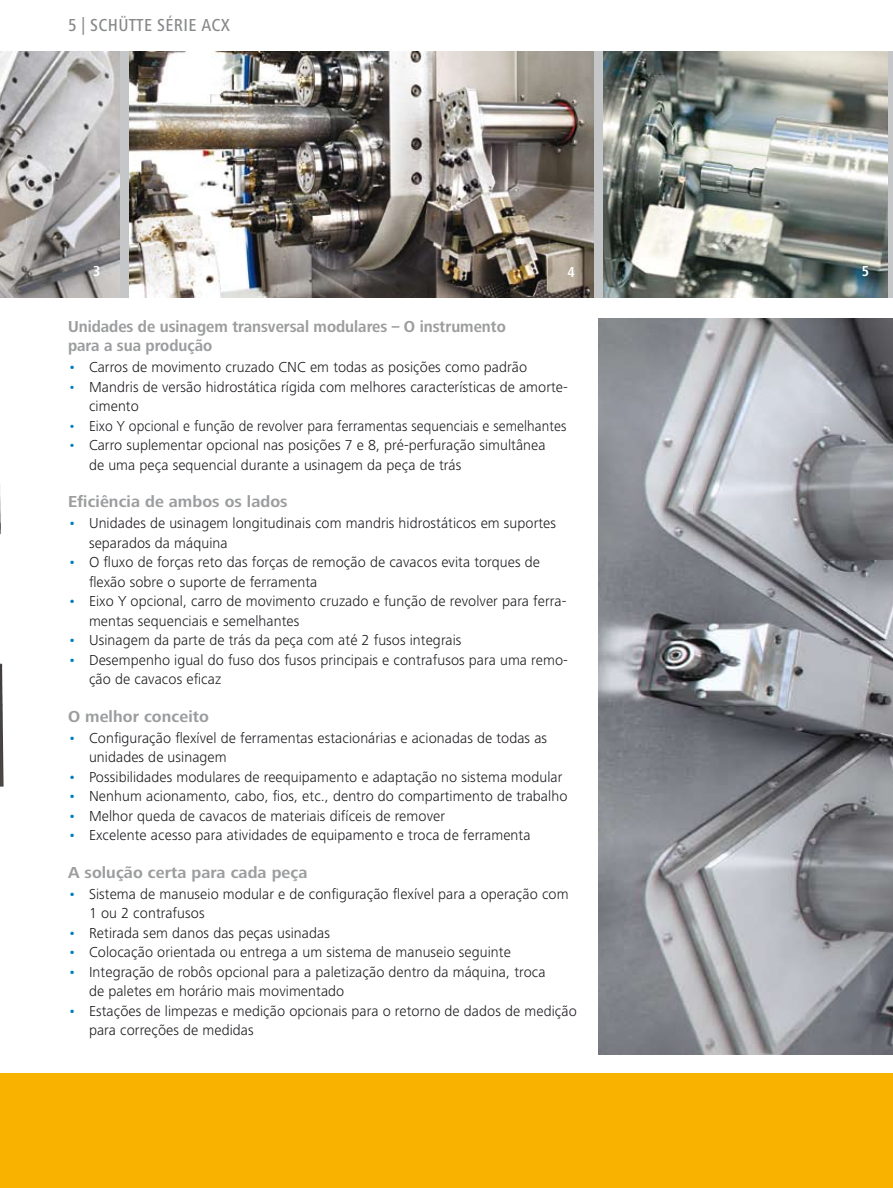
<style>
.page{position:relative;width:893px;height:1188px;background:#fff}
.page>*{position:absolute;margin:0;border:0;box-sizing:border-box;transform-origin:0 0}
.t1{font:500 condensed 18px "Frutiger Next LT";letter-spacing:.02em;color:#87888a}
.t2{font:700 16.5px/19.5px "Frutiger Next LT";color:#9c9d9f;scale:.93 1}
.t3{font:700 16.5px "Frutiger Next LT";color:#9c9d9f}
.t4{font:300 15px/19.5px "Frutiger Next LT";letter-spacing:.005em;color:#1a171b}
.t5{font:300 15px "Frutiger Next LT";letter-spacing:.005em;color:#1a171b;scale:.96 1}
.t6{font:700 condensed 15px "Frutiger Next LT";color:#fff}
.s1{font-weight:400;color:#007cbf}
.s2{color:#007cbf}
</style>
<div class="page">
<div style="left:0;top:1074px;width:893px;height:114px;background:#f9b200"></div>
<img style="left:598px;top:319px;width:295px;height:735px">
<img style="left:0;top:51px;width:594px;height:247px">
<img style="left:602px;top:51px;width:287px;height:247px">
<img style="left:0;top:485px;width:4px;height:302px">
<div style="left:120px;top:51px;width:9px;height:247px;background:#c5c6c8"></div>
<div style="left:594px;top:51px;width:8px;height:247px;background:#c5c6c8"></div>
<hr style="left:889px;top:51px;width:4px;height:247px;background:#c5c6c8">
<p class="t1" style="left:68px;top:15px;width:164px">5 | SCHÜTTE SÉRIE ACX</p>
<p class="t6" style="left:93px;top:263px;width:9px">3</p>
<p class="t6" style="left:567px;top:263px;width:9px">4</p>
<p class="t6" style="left:862px;top:263px;width:9px">5</p>
<p class="t2" style="left:68px;top:316px;width:472px">Unidades de usinagem transversal modulares – O instrumento para a sua produção</p>
<p class="t4" style="left:68px;top:357px;width:461px"><span class="s1">•</span> Carros de movimento cruzado CNC em todas as posições como padrão</p>
<p class="t4" style="left:89px;top:377px;width:480px;text-indent:-21px"><span class="s2">•</span> Mandris de versão hidrostática rígida com melhores características de amorte&shy;cimento</p>
<p class="t5" style="left:68px;top:417px;width:521px"><span class="s2">•</span> Eixo Y opcional e função de revolver para ferramentas sequenciais e semelhantes</p>
<p class="t4" style="left:89px;top:435px;width:458px;text-indent:-21px"><span class="s2">•</span> Carro suplementar opcional nas posições 7 e 8, pré-perfuração simultânea de uma peça sequencial durante a usinagem da peça de trás</p>
<p class="t3" style="left:68px;top:492px;width:221px">Eficiência de ambos os lados</p>
<p class="t4" style="left:89px;top:513px;width:469px;text-indent:-21px"><span class="s1">•</span> Unidades de usinagem longitudinais com mandris hidrostáticos em suportes separados da máquina</p>
<p class="t4" style="left:89px;top:552px;width:452px;text-indent:-21px"><span class="s1">•</span> O fluxo de forças reto das forças de remoção de cavacos evita torques de flexão sobre o suporte de ferramenta</p>
<p class="t4" style="left:89px;top:591px;width:479px;text-indent:-21px"><span class="s1">•</span> Eixo Y opcional, carro de movimento cruzado e função de revolver para ferra&shy;mentas sequenciais e semelhantes</p>
<p class="t4" style="left:68px;top:630px;width:395px"><span class="s1">•</span> Usinagem da parte de trás da peça com até 2 fusos integrais</p>
<p class="t4" style="left:89px;top:650px;width:480px;text-indent:-21px"><span class="s1">•</span> Desempenho igual do fuso dos fusos principais e contrafusos para uma remo&shy;ção de cavacos eficaz</p>
<p class="t3" style="left:68px;top:707px;width:142px">O melhor conceito</p>
<p class="t4" style="left:89px;top:728px;width:460px;text-indent:-21px"><span class="s1">•</span> Configuração flexível de ferramentas estacionárias e acionadas de todas as unidades de usinagem</p>
<p class="t4" style="left:68px;top:767px;width:496px"><span class="s1">•</span> Possibilidades modulares de reequipamento e adaptação no sistema modular</p>
<p class="t4" style="left:68px;top:786px;width:501px"><span class="s1">•</span> Nenhum acionamento, cabo, fios, etc., dentro do compartimento de trabalho</p>
<p class="t4" style="left:68px;top:806px;width:379px"><span class="s1">•</span> Melhor queda de cavacos de materiais difíceis de remover</p>
<p class="t4" style="left:68px;top:825px;width:464px"><span class="s1">•</span> Excelente acesso para atividades de equipamento e troca de ferramenta</p>
<p class="t3" style="left:68px;top:863px;width:241px">A solução certa para cada peça</p>
<p class="t4" style="left:89px;top:884px;width:481px;text-indent:-21px"><span class="s1">•</span> Sistema de manuseio modular e de configuração flexível para a operação com<br>1 ou 2 contrafusos</p>
<p class="t4" style="left:68px;top:923px;width:263px"><span class="s1">•</span> Retirada sem danos das peças usinadas</p>
<p class="t4" style="left:68px;top:942px;width:444px"><span class="s1">•</span> Colocação orientada ou entrega a um sistema de manuseio seguinte</p>
<p class="t4" style="left:89px;top:962px;width:458px;text-indent:-21px"><span class="s1">•</span> Integração de robôs opcional para a paletização dentro da máquina, troca de paletes em horário mais movimentado</p>
<p class="t4" style="left:89px;top:1001px;width:489px;text-indent:-21px"><span class="s1">•</span> Estações de limpezas e medição opcionais para o retorno de dados de medição para correções de medidas</p>
</div>
